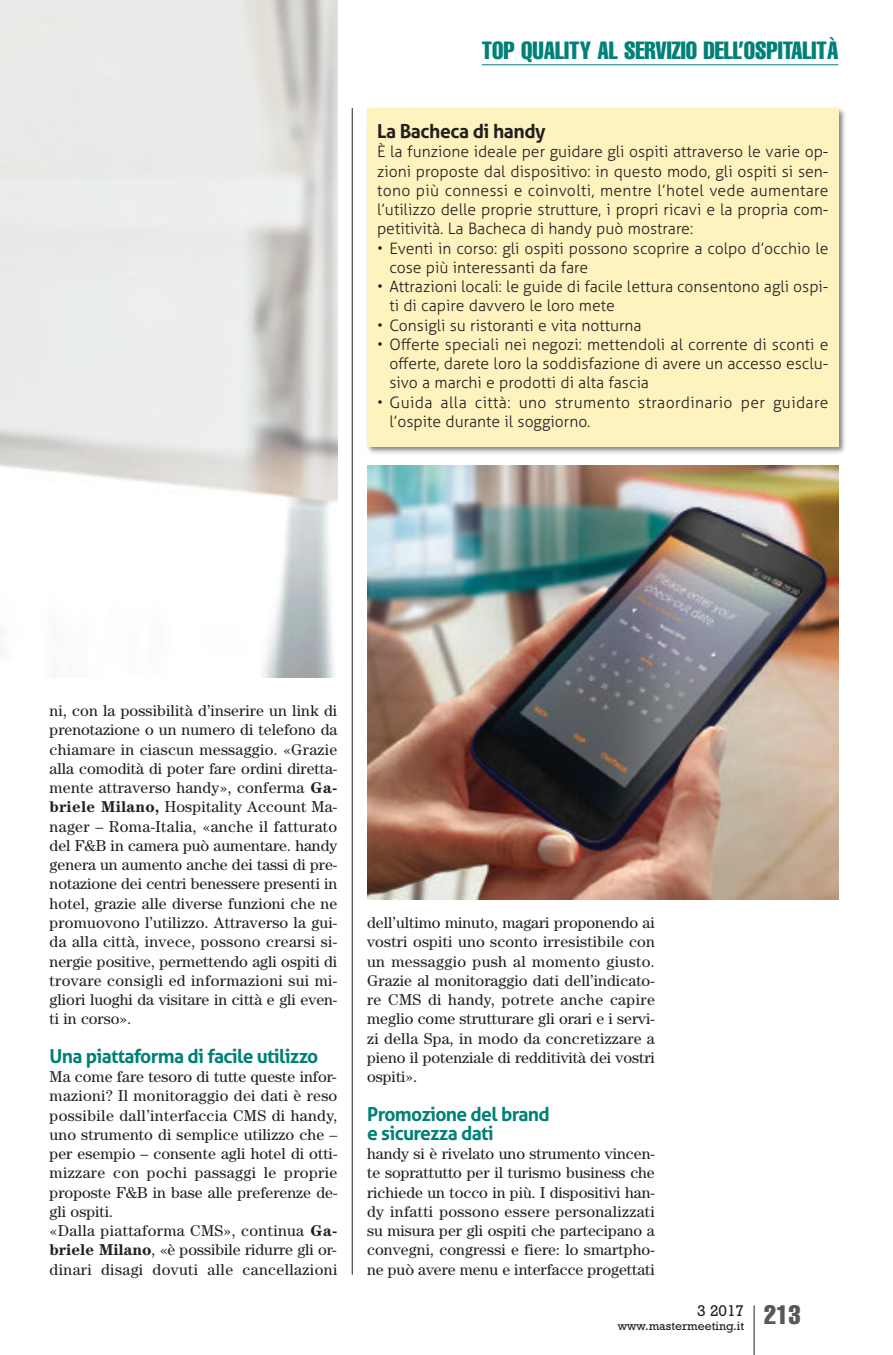
<style>
.page{position:relative;width:893px;height:1355px;background:#fff}
.page>*{position:absolute;margin:0;border:0;box-sizing:border-box;transform-origin:0 0}
.t1{font:extra-condensed 24.5px "Helvetica";color:#008177}
.t2{font:700 19.25px/19.2px "Aller";letter-spacing:-.035em;color:#008177}
.t3{font:700 19.25px "Aller";letter-spacing:-.025em;color:#231f20}
.t4{font:15.75px/19.2px "Century";color:#231f20;text-align:justify}
.t5{font:300 15.75px/19.2px "Aller";color:#231f20;text-align:justify}
.t6{font:15.75px/19.2px "Century";letter-spacing:.02em;color:#231f20}
.t7{font:300 15.75px/19.2px "Aller";letter-spacing:.025em;color:#231f20}
.t8{font:15.75px "Rockwell";color:#231f20}
.t9{font:12.25px "Rockwell";color:#231f20}
.s1{font-weight:700}
</style>
<div class="page">
<hr style="left:754px;top:1305px;width:1px;height:49px;background:#231f20">
<hr style="left:482px;top:64px;width:356px;height:1px;background:#008177">
<hr style="left:352px;top:108px;width:1px;height:1166px;background:#231f20">
<img style="left:367px;top:108px;width:478px;height:346px">
<div style="left:367px;top:108px;width:471px;height:338px;background:#fef3be"></div>
<img style="left:367px;top:465px;width:471px;height:434px">
<h1 class="t1" style="left:482px;top:42px;width:358px">TOP QUALITY AL SERVIZIO DELL’OSPITALITÀ</h1>
<p class="t3" style="left:377px;top:119px;width:170px">La Bacheca di handy</p>
<p class="t5" style="left:377px;top:142px;width:453px">È la funzione ideale per guidare gli ospiti attraverso le varie op&shy;zioni proposte dal dispositivo: in questo modo, gli ospiti si sen&shy;tono più connessi e coinvolti, mentre l’hotel vede aumentare l’utilizzo delle proprie strutture, i propri ricavi e la propria com&shy;petitività. La Bacheca di handy può mostrare:</p>
<p class="t5" style="left:389px;top:238px;width:441px;text-indent:-12px">• Eventi in corso: gli ospiti possono scoprire a colpo d’occhio le cose più interessanti da fare</p>
<p class="t5" style="left:389px;top:277px;width:441px;text-indent:-12px">• Attrazioni locali: le guide di facile lettura consentono agli ospi&shy;ti di capire davvero le loro mete</p>
<p class="t5" style="left:377px;top:315px;width:266px">• Consigli su ristoranti e vita notturna</p>
<p class="t5" style="left:389px;top:335px;width:441px;text-indent:-12px">• Offerte speciali nei negozi: mettendoli al corrente di sconti e offerte, darete loro la soddisfazione di avere un accesso esclu&shy;sivo a marchi e prodotti di alta fascia</p>
<p class="t7" style="left:389px;top:392px;width:441px;text-indent:-12px">• Guida alla città: uno strumento straordinario per guidare l’ospite durante il soggiorno.</p>
<p class="t4" style="left:50px;top:702px;width:289px">ni, con la possibilità d’inserire un link di prenotazione o un numero di telefono da chiamare in ciascun messaggio. «Grazie alla comodità di poter fare ordini diretta&shy;mente attraverso handy», conferma <span class="s1">Ga&shy;briele Milano,</span> Hospitality Account Ma&shy;nager – Roma-Italia, «anche il fatturato del F&amp;B in camera può aumentare. handy genera un aumento anche dei tassi di pre&shy;notazione dei centri benessere presenti in hotel, grazie alle diverse funzioni che ne promuovono l’utilizzo. Attraverso la gui&shy;da alla città, invece, possono crearsi si&shy;nergie positive, permettendo agli ospiti di trovare consigli ed informazioni sui mi&shy;gliori luoghi da visitare in città e gli even&shy;ti in corso».</p>
<p class="t2" style="left:50px;top:1046px;width:270px">Una piattaforma di facile utilizzo</p>
<p class="t6" style="left:50px;top:1068px;width:289px">Ma come fare tesoro di tutte queste infor&shy;mazioni? Il monitoraggio dei dati è reso possibile dall’interfaccia CMS di handy, uno strumento di semplice utilizzo che – per esempio – consente agli hotel di otti&shy;mizzare con pochi passaggi le proprie proposte F&amp;B in base alle preferenze de&shy;gli ospiti.<br>«Dalla piattaforma CMS», continua <span class="s1">Ga&shy;briele Milano</span>, «è possibile ridurre gli or&shy;dinari disagi dovuti alle cancellazioni</p>
<p class="t4" style="left:367px;top:914px;width:289px">dell’ultimo minuto, magari proponendo ai vostri ospiti uno sconto irresistibile con un messaggio push al momento giusto.<br>Grazie al monitoraggio dati dell’indicato&shy;re CMS di handy, potrete anche capire meglio come strutturare gli orari e i servi&shy;zi della Spa, in modo da concretizzare a pieno il potenziale di redditività dei vostri ospiti».</p>
<p class="t2" style="left:367px;top:1103px;width:184px">Promozione del brand e sicurezza dati</p>
<p class="t4" style="left:367px;top:1145px;width:289px">handy si è rivelato uno strumento vincen&shy;te soprattutto per il turismo business che richiede un tocco in più. I dispositivi han&shy;dy infatti possono essere personalizzati su misura per gli ospiti che partecipano a convegni, congressi e fiere: lo smartpho&shy;ne può avere menu e interfacce progettati</p>
<p class="t9" style="left:618px;top:1321px;width:184px">www.mastermeeting.it <sup>213</sup></p>
<p class="t8" style="left:697px;top:1305px;width:49px">3 2017</p>
</div>
